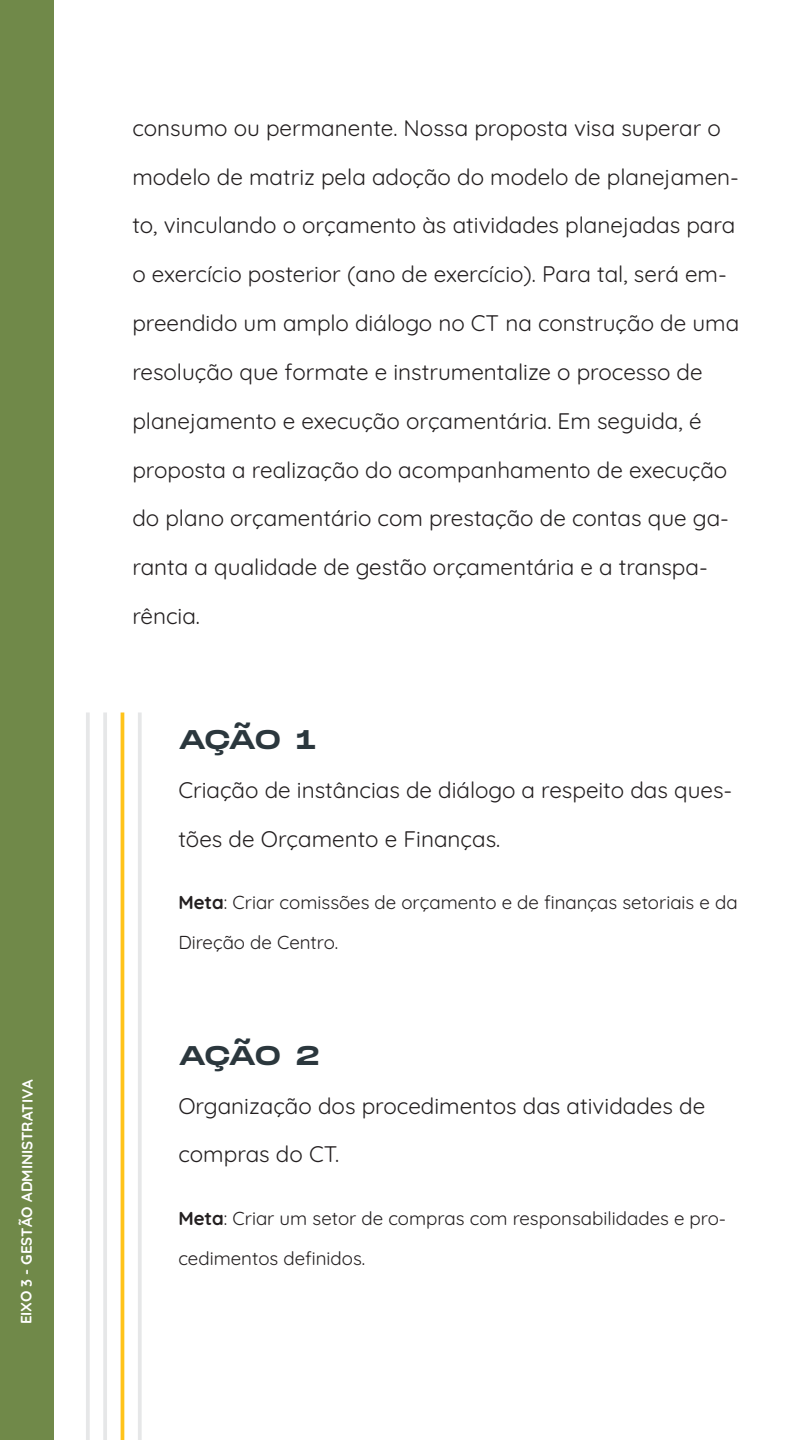
<style>
.page{position:relative;width:810px;height:1440px;background:#fff}
.page>*{position:absolute;margin:0;border:0;box-sizing:border-box;transform-origin:0 0}
.t1{font:27px "Monument Extended";letter-spacing:-.055em;color:#2b373d}
.t2{font:22.5px/48.8px "Quicksand";color:#231f20}
.t3{font:18.75px/39.9px "Quicksand";color:#231f20}
.t4{font:700 15px "Quicksand";letter-spacing:-.01em;color:#fff}
.s1{font-weight:700}
</style>
<div class="page">
<div style="left:0;top:0;width:54px;height:1440px;background:#708949"></div>
<hr style="left:103px;top:712px;width:4px;height:728px;background:#e6e7e8">
<hr style="left:121px;top:712px;width:3px;height:728px;background:#ffc31a">
<hr style="left:138px;top:712px;width:4px;height:728px;background:#e6e7e8">
<hr style="left:86px;top:712px;width:4px;height:728px;background:#e6e7e8">
<p class="t4" style="left:15px;top:1324px;width:246px;rotate:-90deg">EIXO 3 - GESTÃO ADMINISTRATIVA</p>
<p class="t2" style="left:132px;top:101px;width:608px">consumo ou permanente. Nossa proposta visa superar o modelo de matriz pela adoção do modelo de planejamen&shy;to, vinculando o orçamento às atividades planejadas para o exercício posterior (ano de exercício). Para tal, será em&shy;preendido um amplo diálogo no CT na construção de uma resolução que formate e instrumentalize o processo de planejamento e execução orçamentária. Em seguida, é proposta a realização do acompanhamento de execução do plano orçamentário com prestação de contas que ga&shy;ranta a qualidade de gestão orçamentária e a transpa&shy;rência.</p>
<p class="t1" style="left:178px;top:720px;width:139px">AÇÃO 1</p>
<p class="t2" style="left:178px;top:763px;width:555px">Criação de instâncias de diálogo a respeito das ques&shy;tões de Orçamento e Finanças.</p>
<p class="t3" style="left:178px;top:881px;width:561px"><span class="s1">Meta</span>: Criar comissões de orçamento e de finanças setoriais e da<br>Direção de Centro.</p>
<p class="t1" style="left:178px;top:1036px;width:143px">AÇÃO 2</p>
<p class="t2" style="left:178px;top:1079px;width:528px">Organização dos procedimentos das atividades de compras do CT.</p>
<p class="t3" style="left:178px;top:1196px;width:549px"><span class="s1">Meta</span>: Criar um setor de compras com responsabilidades e pro&shy;cedimentos definidos.</p>
</div>
